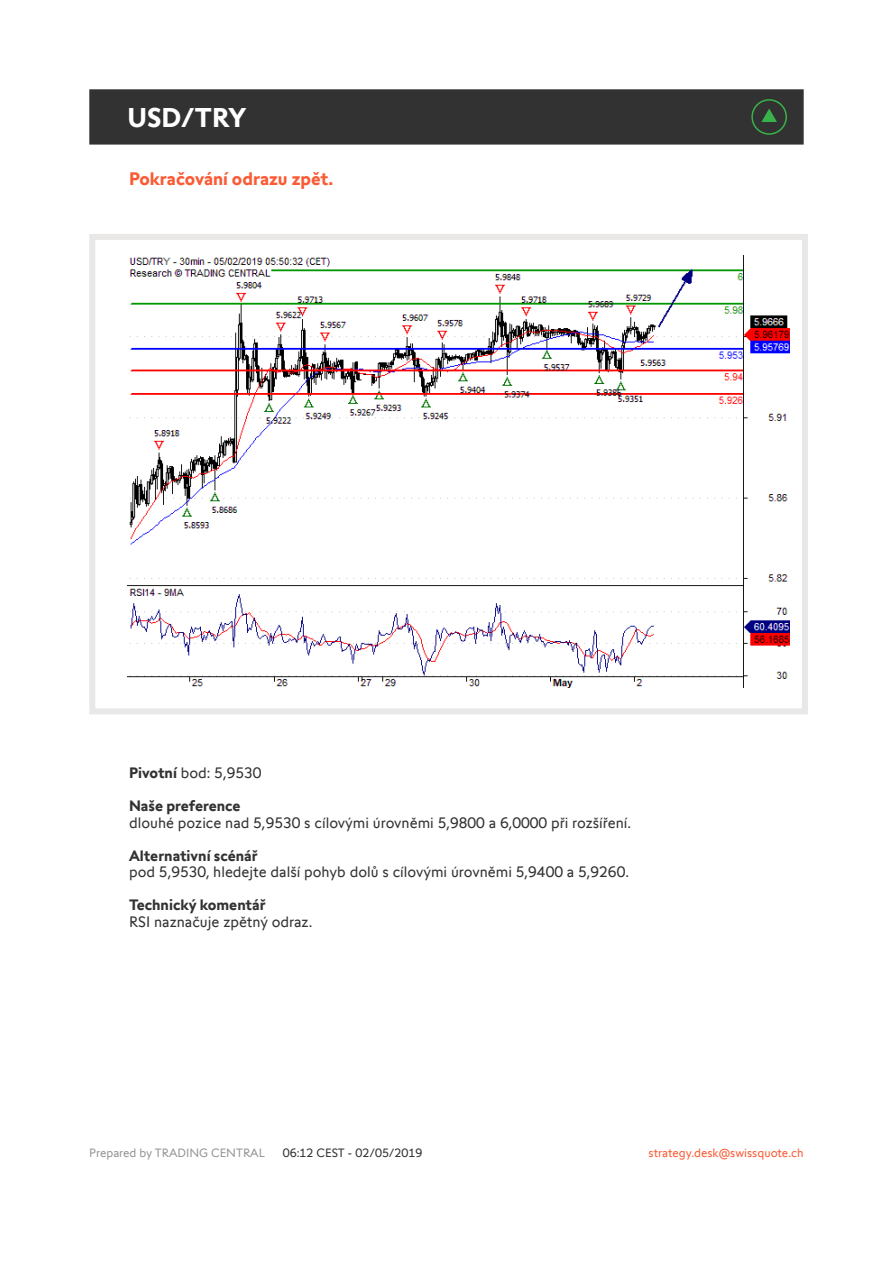
<style>
.page{position:relative;width:893px;height:1263px;background:#fff}
.page>*{position:absolute;margin:0;border:0;box-sizing:border-box;transform-origin:0 0}
.t1{font:700 27px "Swissquote CT";color:#fff}
.t2{font:700 18px "Swissquote CT";color:#fa5b35}
.t3{font:15px "Swissquote CT";color:#323232}
.t4{font:700 15px "Swissquote CT";color:#323232}
.t5{font:12px "Swissquote CT";color:#fa5b35}
.t6{font:12px "Swissquote CT";color:#939598}
.t7{font:12px "Swissquote CT";color:#323232}
.s1{font-weight:700}
</style>
<div class="page">
<div style="left:89px;top:234px;width:719px;height:480px;border:6px solid #e9e8e7"></div>
<div style="left:89px;top:89px;width:715px;height:56px;background:#323232;border:2px solid #323232"></div>
<img style="left:128px;top:255px;width:661px;height:432px">
<svg style="left:751px;top:99px;width:36px;height:36px"></svg>
<h1 class="t1" style="left:128px;top:101px;width:120px">USD/TRY</h1>
<p class="t2" style="left:129px;top:168px;width:206px">Pokračování odrazu zpět.</p>
<p class="t3" style="left:129px;top:764px;width:134px"><span class="s1">Pivotní</span> bod: 5,9530</p>
<p class="t4" style="left:129px;top:797px;width:113px">Naše preference</p>
<p class="t3" style="left:129px;top:814px;width:503px">dlouhé pozice nad 5,9530 s cílovými úrovněmi 5,9800 a 6,0000 při rozšíření.</p>
<p class="t4" style="left:129px;top:846px;width:130px">Alternativní scénář</p>
<p class="t3" style="left:129px;top:863px;width:501px">pod 5,9530, hledejte další pohyb dolů s cílovými úrovněmi 5,9400 a 5,9260.</p>
<p class="t4" style="left:129px;top:896px;width:138px">Technický komentář</p>
<p class="t3" style="left:129px;top:913px;width:185px">RSI naznačuje zpětný odraz.</p>
<p class="t6" style="left:89px;top:1145px;width:177px">Prepared by TRADING CENTRAL</p>
<p class="t7" style="left:283px;top:1145px;width:141px">06:12 CEST - 02/05/2019</p>
<p class="t5" style="left:649px;top:1145px;width:157px">strategy.desk@swissquote.ch</p>
</div>
